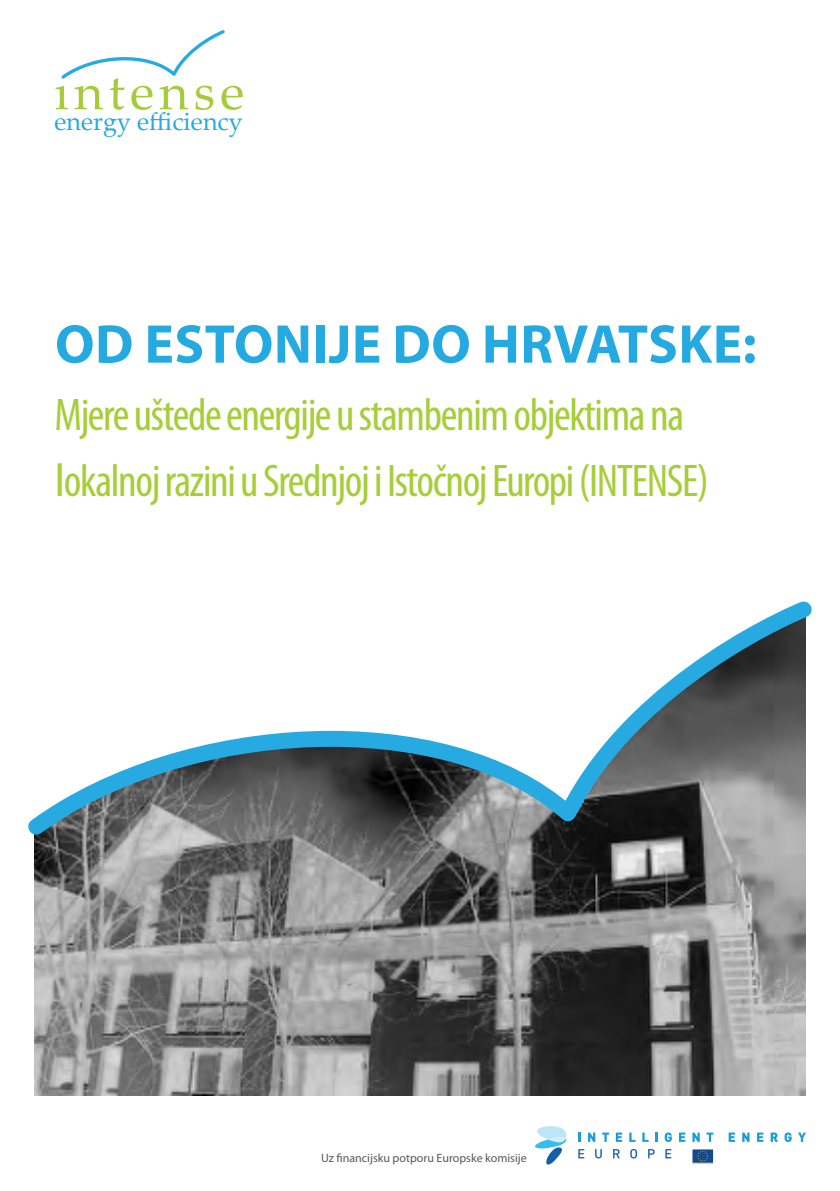
<style>
.page{position:relative;width:840px;height:1191px;background:#fff}
.page>*{position:absolute;margin:0;border:0;box-sizing:border-box;transform-origin:0 0}
.t1{font:700 55px "Myriad Pro";letter-spacing:.01em;color:#24aae1}
.t2{font:50.2px "Palatino Linotype";letter-spacing:.1em;color:#a4cc39}
.t3{font:condensed 46px/66px "Myriad Pro";letter-spacing:-.03em;color:#a6ce39}
.t4{font:25.2px "Palatino Linotype";color:#26aae1}
.t5{font:12px "Myriad Pro";color:#57585a}
.s1{font-stretch:normal}
</style>
<div class="page">
<svg style="left:61px;top:30px;width:164px;height:49px"></svg>
<svg style="left:535px;top:1126px;width:32px;height:39px"></svg>
<div style="left:691px;top:1149px;width:22px;height:14px;background:#164891"></div>
<div style="left:691px;top:1148px;width:22px;height:15px;border:1px solid #fff"></div>
<svg style="left:697px;top:1151px;width:10px;height:10px"></svg>
<svg style="left:578px;top:1132px;width:2px;height:9px"></svg>
<svg style="left:588px;top:1132px;width:7px;height:9px"></svg>
<svg style="left:602px;top:1132px;width:6px;height:9px"></svg>
<svg style="left:615px;top:1132px;width:6px;height:9px"></svg>
<svg style="left:629px;top:1132px;width:6px;height:9px"></svg>
<svg style="left:642px;top:1132px;width:6px;height:9px"></svg>
<svg style="left:655px;top:1132px;width:2px;height:9px"></svg>
<svg style="left:664px;top:1132px;width:7px;height:10px"></svg>
<svg style="left:679px;top:1132px;width:6px;height:9px"></svg>
<svg style="left:692px;top:1132px;width:7px;height:9px"></svg>
<svg style="left:706px;top:1132px;width:7px;height:9px"></svg>
<svg style="left:728px;top:1132px;width:6px;height:9px"></svg>
<svg style="left:742px;top:1132px;width:7px;height:9px"></svg>
<svg style="left:757px;top:1132px;width:6px;height:9px"></svg>
<svg style="left:770px;top:1132px;width:7px;height:9px"></svg>
<svg style="left:784px;top:1132px;width:7px;height:10px"></svg>
<svg style="left:798px;top:1132px;width:7px;height:9px"></svg>
<svg style="left:578px;top:1149px;width:6px;height:9px"></svg>
<svg style="left:595px;top:1149px;width:6px;height:9px"></svg>
<svg style="left:613px;top:1149px;width:6px;height:9px"></svg>
<svg style="left:630px;top:1149px;width:6px;height:9px"></svg>
<svg style="left:648px;top:1149px;width:6px;height:9px"></svg>
<svg style="left:665px;top:1149px;width:6px;height:9px"></svg>
<img style="left:34px;top:840px;width:771px;height:256px">
<svg style="left:28px;top:601px;width:784px;height:239px"></svg>
<p class="t2" style="left:55px;top:56px;width:191px">ıntense</p>
<p class="t4" style="left:54px;top:103px;width:190px">energy efficiency</p>
<p class="t1" style="left:55px;top:308px;width:702px">OD ESTONIJE DO HRVATSKE:</p>
<p class="t3" style="left:54px;top:381px;width:655px">Mjere uštede energije u stambenim objektima na <span class="s1">l</span>okalnoj razini u Srednjoj i Istočnoj Europi (INTENSE)</p>
<p class="t5" style="left:321px;top:1150px;width:207px">Uz financijsku potporu Europske komisije</p>
</div>
